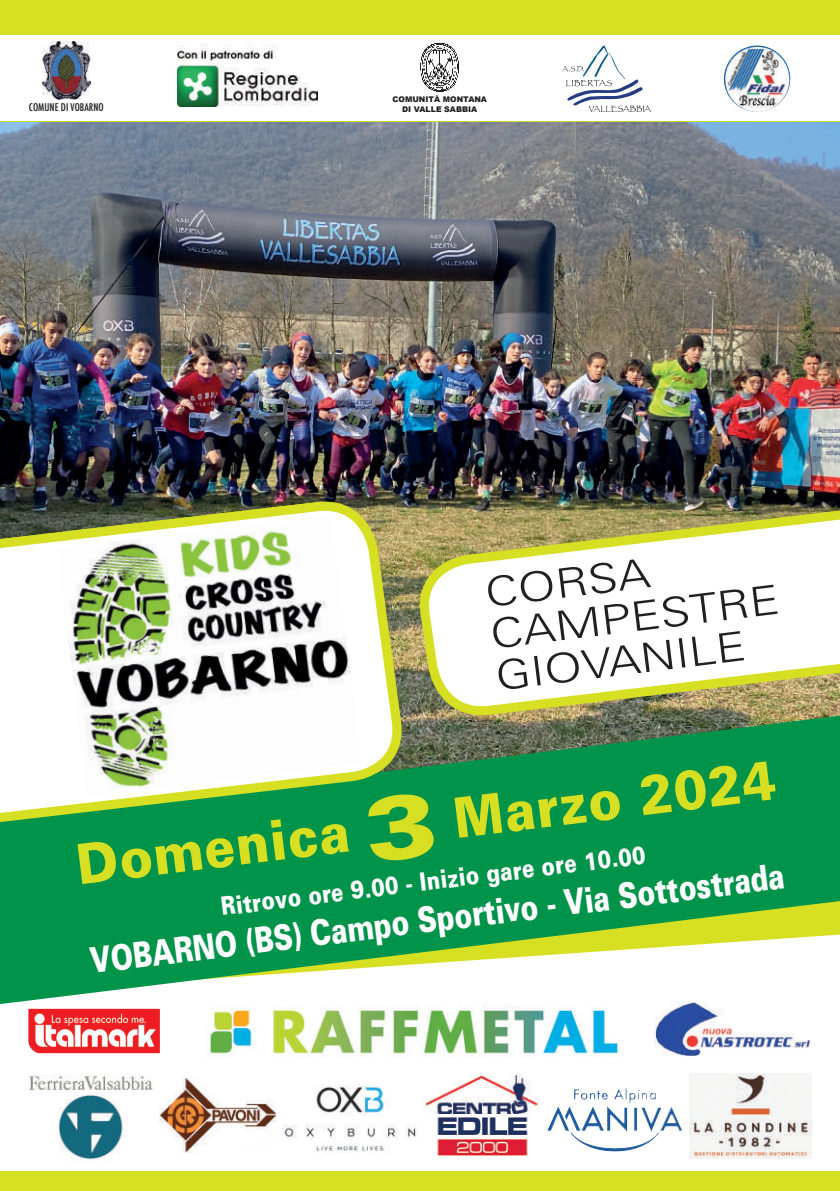
<style>
.page{position:relative;width:840px;height:1191px;background:#fff}
.page>*{position:absolute;margin:0;border:0;box-sizing:border-box;transform-origin:0 0}
.t1{font:900 55.6px "Univers";color:#d6df21;scale:.9 1}
.t2{font:300 40.6px/42px "Univers";color:#231f20;scale:1.2 1}
.t3{font:900 35.4px "Univers";color:#fff;scale:.75 1}
.t4{font:900 25.2px "Univers";color:#fff;scale:.79 1}
.t5{font:500 condensed 10.4px "Futura";color:#231f20;scale:1.06 1}
.t6{font:900 7.8px/9.4px "Arial";color:#231f20;text-align:center}
.s1{font-size:90px}
</style>
<div class="page">
<div style="left:0;top:0;width:839px;height:122px;background:#d6df21"></div>
<img style="left:0;top:122px;width:839px;height:593px">
<svg style="left:0;top:715px;width:839px;height:289px;fill:#00934a"></svg>
<svg style="left:0;top:501px;width:401px;height:332px"></svg>
<img style="left:57px;top:514px;width:304px;height:282px">
<div style="left:0;top:35px;width:839px;height:85px;background:#fff"></div>
<img style="left:42px;top:41px;width:49px;height:59px">
<img style="left:177px;top:45px;width:140px;height:61px">
<img style="left:723px;top:45px;width:67px;height:67px">
<svg style="left:562px;top:46px;width:88px;height:66px"></svg>
<img style="left:420px;top:42px;width:39px;height:50px">
<img style="left:413px;top:425px;width:426px;height:367px">
<img style="left:28px;top:1074px;width:125px;height:86px">
<img style="left:205px;top:1005px;width:414px;height:52px">
<svg style="left:547px;top:1093px;width:135px;height:59px"></svg>
<img style="left:573px;top:1088px;width:82px;height:12px">
<img style="left:282px;top:1085px;width:135px;height:67px">
<img style="left:689px;top:1074px;width:122px;height:84px">
<img style="left:423px;top:1073px;width:116px;height:83px">
<img style="left:160px;top:1077px;width:116px;height:75px">
<img style="left:654px;top:1002px;width:157px;height:54px">
<img style="left:28px;top:1008px;width:132px;height:45px">
<div style="left:0;top:1171px;width:839px;height:20px;background:#d6df21"></div>
<p class="t5" style="left:29px;top:101px;width:72px">COMUNE DI VOBARNO</p>
<p class="t6" style="left:392px;top:94px;width:96px">COMUNITÀ MONTANA<br>DI VALLE SABBIA</p>
<p class="t2" style="left:482px;top:572px;width:243px;rotate:-7deg">CORSA<br>CAMPESTRE<br>GIOVANILE</p>
<h1 class="t1" style="left:72px;top:830px;width:783px;rotate:-7deg">Domenica <span class="s1">3</span> Marzo 2024</h1>
<p class="t4" style="left:219px;top:891px;width:542px;rotate:-7deg">Ritrovo ore 9.00 - Inizio gare ore 10.00</p>
<p class="t3" style="left:87px;top:939px;width:933px;rotate:-7deg">VOBARNO (BS) Campo Sportivo - Via Sottostrada</p>
</div>
